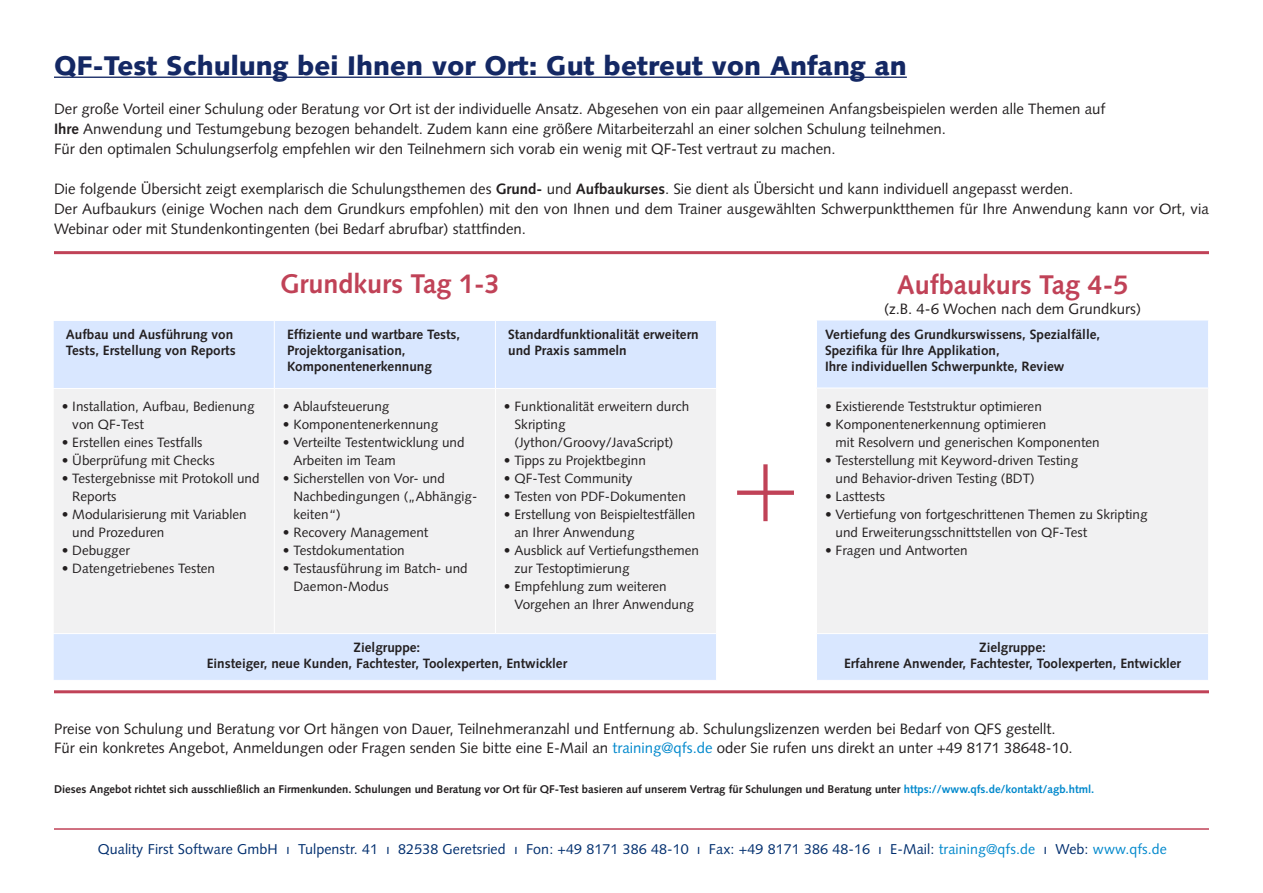
<style>
.page{position:relative;width:1263px;height:893px;background:#fff}
.page>*{position:absolute;margin:0;border:0;box-sizing:border-box;transform-origin:0 0}
.t1{font:108px "Times New Roman";color:#c04257}
.t2{font:900 27px "Syntax LT Std";color:#142864}
.t3{font:700 27px "Syntax LT Std";color:#c04257}
.t4{font:15px/20px "Syntax LT Std";color:#231f20}
.t5{font:14.25px "Syntax LT Std";letter-spacing:.005em;color:#002e6e}
.t6{font:13.5px/18px "Syntax LT Std";color:#231f20}
.t7{font:700 13.5px/16.2px "Syntax LT Std";color:#231f20}
.t8{font:700 11.25px "Syntax LT Std";color:#231f20}
.s1{font-weight:700}
.s2{color:#08c}
</style>
<div class="page">
<hr style="left:54px;top:828px;width:1155px;height:2px;background:#c04257">
<hr style="left:54px;top:251px;width:1155px;height:3px;background:#c04257">
<hr style="left:54px;top:690px;width:1155px;height:3px;background:#c04257">
<hr style="left:54px;top:77px;width:853px;height:1px;background:#142864">
<div style="left:54px;top:321px;width:662px;height:359px;background:#d9e7ff"></div>
<div style="left:54px;top:389px;width:662px;height:244px;background:#f1f1f2"></div>
<hr style="left:274px;top:321px;width:1px;height:67px;background:#fff">
<hr style="left:495px;top:321px;width:1px;height:67px;background:#fff">
<hr style="left:53px;top:388px;width:221px;height:1px;background:#fff">
<hr style="left:274px;top:388px;width:221px;height:1px;background:#fff">
<hr style="left:274px;top:389px;width:1px;height:244px;background:#fff">
<hr style="left:495px;top:388px;width:222px;height:1px;background:#fff">
<hr style="left:495px;top:389px;width:1px;height:244px;background:#fff">
<hr style="left:53px;top:633px;width:221px;height:1px;background:#fff">
<hr style="left:274px;top:633px;width:221px;height:1px;background:#fff">
<hr style="left:495px;top:633px;width:222px;height:1px;background:#fff">
<div style="left:817px;top:321px;width:391px;height:359px;background:#d9e7ff"></div>
<div style="left:816px;top:388px;width:392px;height:246px;background:#f1f1f2"></div>
<hr style="left:816px;top:388px;width:393px;height:1px;background:#fff">
<hr style="left:816px;top:388px;width:1px;height:245px;background:#fff">
<hr style="left:816px;top:633px;width:393px;height:1px;background:#fff">
<h2 class="t2" style="left:54px;top:49px;width:854px">QF-Test Schulung bei Ihnen vor Ort: Gut betreut von Anfang an</h2>
<p class="t4" style="left:54px;top:99px;width:1053px">Der große Vorteil einer Schulung oder Beratung vor Ort ist der individuelle Ansatz. Abgesehen von ein paar allgemeinen Anfangsbeispielen werden alle Themen auf<br><span class="s1">Ihre</span> Anwendung und Testumgebung bezogen behandelt. Zudem kann eine größere Mitarbeiterzahl an einer solchen Schulung teilnehmen.<br>Für den optimalen Schulungserfolg empfehlen wir den Teilnehmern sich vorab ein wenig mit QF-Test vertraut zu machen.</p>
<p class="t4" style="left:54px;top:179px;width:1156px">Die folgende Übersicht zeigt exemplarisch die Schulungsthemen des <span class="s1">Grund-</span> und <span class="s1">Aufbaukurses</span>. Sie dient als Übersicht und kann individuell angepasst werden.<br>Der Aufbaukurs (einige Wochen nach dem Grundkurs empfohlen) mit den von Ihnen und dem Trainer ausgewählten Schwerpunktthemen für Ihre Anwendung kann vor Ort, via<br>Webinar oder mit Stundenkontingenten (bei Bedarf abrufbar) stattfinden.</p>
<h2 class="t3" style="left:280px;top:268px;width:221px">Grundkurs Tag 1-3</h2>
<h2 class="t3" style="left:897px;top:269px;width:233px">Aufbaukurs Tag 4-5</h2>
<p class="t7" style="left:66px;top:326px;width:171px">Aufbau und Ausführung von<br>Tests, Erstellung von Reports</p>
<p class="t7" style="left:287px;top:326px;width:175px">Effiziente und wartbare Tests,<br>Projektorganisation,<br>Komponentenerkennung</p>
<p class="t7" style="left:508px;top:326px;width:192px">Standardfunktionalität erweitern und Praxis sammeln</p>
<p class="t6" style="left:72px;top:398px;width:184px;text-indent:-11px">• Installation, Aufbau, Bedienung von QF-Test</p>
<p class="t6" style="left:62px;top:434px;width:142px">• Erstellen eines Testfalls</p>
<p class="t6" style="left:62px;top:452px;width:155px">• Überprüfung mit Checks</p>
<p class="t6" style="left:72px;top:470px;width:189px;text-indent:-11px">• Testergebnisse mit Protokoll und<br>Reports</p>
<p class="t6" style="left:72px;top:506px;width:176px;text-indent:-11px">• Modularisierung mit Variablen und Prozeduren</p>
<p class="t6" style="left:62px;top:542px;width:70px">• Debugger</p>
<p class="t6" style="left:62px;top:560px;width:155px">• Datengetriebenes Testen</p>
<p class="t6" style="left:283px;top:398px;width:108px">• Ablaufsteuerung</p>
<p class="t6" style="left:283px;top:416px;width:157px">• Komponentenerkennung</p>
<p class="t6" style="left:293px;top:434px;width:173px;text-indent:-11px">• Verteilte Testentwicklung und<br>Arbeiten im Team</p>
<p class="t6" style="left:293px;top:470px;width:185px;text-indent:-11px">• Sicherstellen von Vor- und<br>Nachbedingungen („Abhängig&shy;keiten“)</p>
<p class="t6" style="left:283px;top:524px;width:147px">• Recovery Management</p>
<p class="t6" style="left:283px;top:542px;width:123px">• Testdokumentation</p>
<p class="t6" style="left:293px;top:560px;width:176px;text-indent:-11px">• Testausführung im Batch- und<br>Daemon-Modus</p>
<p class="t6" style="left:515px;top:398px;width:176px;text-indent:-11px">• Funktionalität erweitern durch<br>Skripting (Jython/Groovy/JavaScript)</p>
<p class="t6" style="left:504px;top:452px;width:143px">• Tipps zu Projektbeginn</p>
<p class="t6" style="left:504px;top:470px;width:130px">• QF-Test Community</p>
<p class="t6" style="left:504px;top:488px;width:183px">• Testen von PDF-Dokumenten</p>
<p class="t6" style="left:515px;top:506px;width:182px;text-indent:-11px">• Erstellung von Beispieltestfällen an Ihrer Anwendung</p>
<p class="t6" style="left:515px;top:542px;width:186px;text-indent:-11px">• Ausblick auf Vertiefungsthemen zur Testoptimierung</p>
<p class="t6" style="left:515px;top:578px;width:181px;text-indent:-11px">• Empfehlung zum weiteren<br>Vorgehen an Ihrer Anwendung</p>
<p class="t7" style="left:207px;top:639px;width:362px;text-align:center">Zielgruppe:<br>Einsteiger, neue Kunden, Fachtester, Toolexperten, Entwickler</p>
<h1 class="t1" style="left:735px;top:420px;width:62px">+</h1>
<p class="t4" style="left:884px;top:299px;width:259px">(z.B. 4-6 Wochen nach dem Grundkurs)</p>
<p class="t7" style="left:825px;top:326px;width:277px">Vertiefung des Grundkurswissens, Spezialfälle,<br>Spezifika für Ihre Applikation,<br>Ihre individuellen Schwerpunkte, Review</p>
<p class="t6" style="left:825px;top:397px;width:218px">• Existierende Teststruktur optimieren</p>
<p class="t6" style="left:836px;top:415px;width:266px;text-indent:-11px">• Komponentenerkennung optimieren<br>mit Resolvern und generischen Komponenten</p>
<p class="t6" style="left:836px;top:451px;width:244px;text-indent:-11px">• Testerstellung mit Keyword-driven Testing und Behavior-driven Testing (BDT)</p>
<p class="t6" style="left:825px;top:487px;width:62px">• Lasttests</p>
<p class="t6" style="left:836px;top:505px;width:313px;text-indent:-11px">• Vertiefung von fortgeschrittenen Themen zu Skripting und Erweiterungsschnittstellen von QF-Test</p>
<p class="t6" style="left:825px;top:541px;width:144px">• Fragen und Antworten</p>
<p class="t7" style="left:844px;top:639px;width:339px;text-align:center">Zielgruppe:<br>Erfahrene Anwender, Fachtester, Toolexperten, Entwickler</p>
<p class="t4" style="left:54px;top:718px;width:1020px">Preise von Schulung und Beratung vor Ort hängen von Dauer, Teilnehmeranzahl und Entfernung ab. Schulungslizenzen werden bei Bedarf von QFS gestellt.<br>Für ein konkretes Angebot, Anmeldungen oder Fragen senden Sie bitte eine E-Mail an <span class="s2">training@qfs.de</span> oder Sie rufen uns direkt an unter +49 8171 38648-10.</p>
<p class="t8" style="left:54px;top:783px;width:1042px">Dieses Angebot richtet sich ausschließlich an Firmenkunden. Schulungen und Beratung vor Ort für QF-Test basieren auf unserem Vertrag für Schulungen und Beratung unter <span class="s2">https://www.qfs.de/kontakt/agb.html.</span></p>
<p class="t5" style="left:98px;top:841px;width:1071px">Quality First Software GmbH ı Tulpenstr. 41 ı 82538 Geretsried ı Fon: +49 8171 386 48-10 ı Fax: +49 8171 386 48-16 ı E-Mail: <span class="s2">training@qfs.de</span> ı Web: <span class="s2">www.qfs.de</span></p>
</div>
